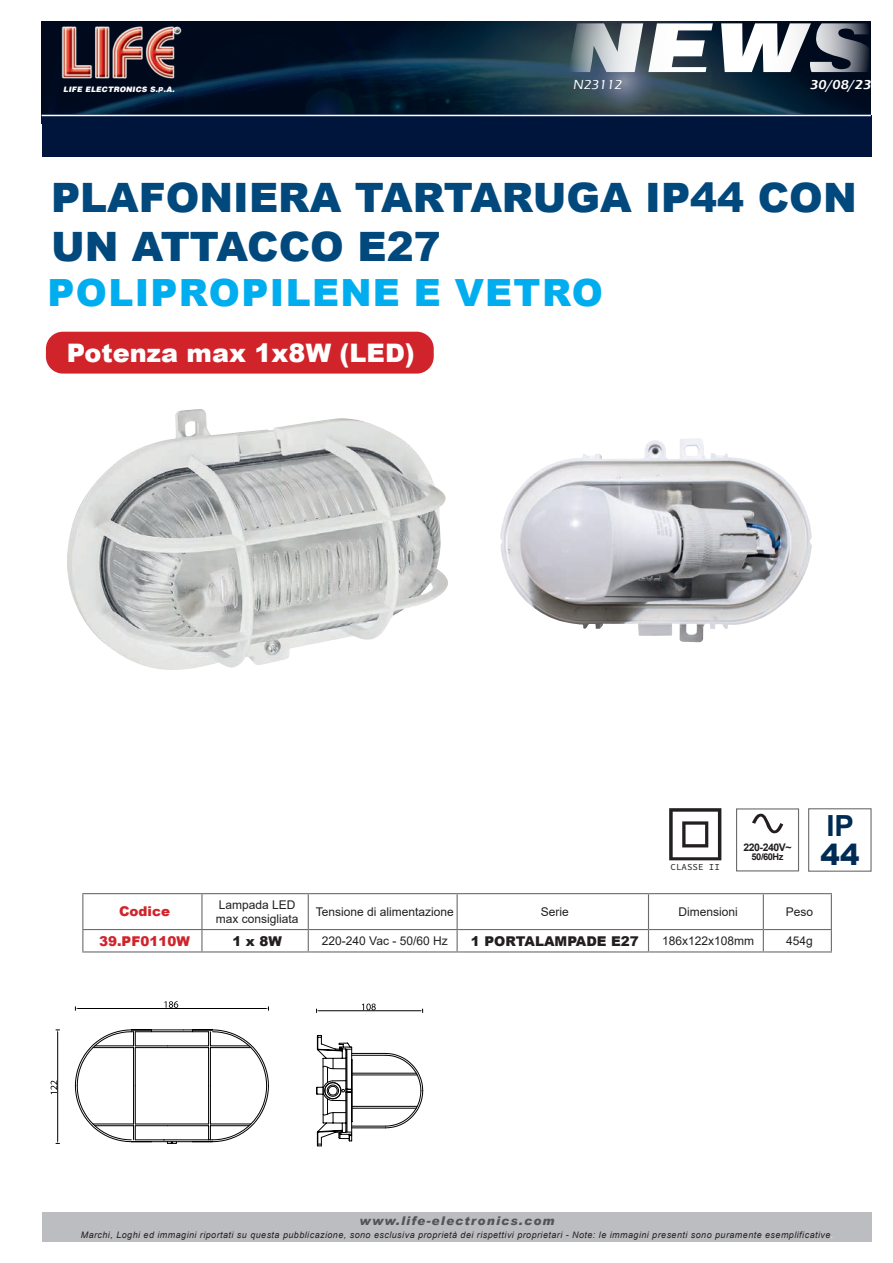
<style>
.page{position:relative;width:893px;height:1263px;background:#fff}
.page>*{position:absolute;margin:0;border:0;box-sizing:border-box;transform-origin:0 0}
.t1{font:900 40.5px/48.6px "Arial";color:#01497d}
.t2{font:900 37.5px "Arial";letter-spacing:.035em;color:#00aeef}
.t3{font:700 29.1px "Arial";color:#002b54}
.t4{font:900 29.1px "Arial";color:#002b54}
.t5{font:900 25.5px "Arial";color:#fff}
.t6{font:900 13.5px "Arial";color:#231f20}
.t7{font:900 13.5px "Arial";color:#d1232a}
.t8{font:600 13.5px "Eras ITC";color:#fff}
.t9{font:500 13.5px "Eras ITC";color:#fff}
.t10{font:12px/14.4px "Arial";color:#231f20}
.t11{font:italic 900 12px "Arial";letter-spacing:.1em;color:#545557}
.t12{font:700 10.5px "Arial";letter-spacing:-.04em;color:#231f20}
.t13{font:700 9.3px "Arial";letter-spacing:-.05em;color:#231f20}
.t14{font:9.15px "Source Code Variable";color:#231f20}
.t15{font:italic 9px "Arial";letter-spacing:.05em;color:#231f20}
.t16{font:7.5px "Airbus Special";letter-spacing:.03em;color:#fff}
.s1{color:#fff}
</style>
<div class="page">
<img style="left:42px;top:21px;width:829px;height:93px">
<img style="left:59px;top:24px;width:122px;height:57px">
<svg style="left:568px;top:23px;width:301px;height:49px"></svg>
<div style="left:43px;top:115px;width:829px;height:42px;background:#00153b"></div>
<hr style="left:42px;top:115px;width:829px;height:1px;background:#fff">
<div style="left:43px;top:1212px;width:829px;height:30px;background:#bcbdc0"></div>
<img style="left:67px;top:409px;width:381px;height:261px">
<img style="left:500px;top:438px;width:312px;height:204px">
<div style="left:46px;top:332px;width:388px;height:42px;background:#d1232a;border-radius:17px"></div>
<svg style="left:669px;top:808px;width:52px;height:52px"></svg>
<div style="left:736px;top:808px;width:63px;height:63px;border:1px solid #6c6d70"></div>
<svg style="left:752px;top:814px;width:31px;height:20px"></svg>
<div style="left:808px;top:808px;width:64px;height:64px;border:1px solid #6c6d70"></div>
<hr style="left:82px;top:893px;width:120px;height:1px;background:#6c6d70">
<hr style="left:82px;top:894px;width:1px;height:35px;background:#6c6d70">
<hr style="left:202px;top:893px;width:106px;height:1px;background:#6c6d70">
<hr style="left:201px;top:894px;width:1px;height:35px;background:#6c6d70">
<hr style="left:308px;top:893px;width:149px;height:1px;background:#6c6d70">
<hr style="left:308px;top:894px;width:1px;height:35px;background:#6c6d70">
<hr style="left:457px;top:893px;width:191px;height:1px;background:#6c6d70">
<hr style="left:457px;top:894px;width:1px;height:35px;background:#6c6d70">
<hr style="left:648px;top:893px;width:115px;height:1px;background:#6c6d70">
<hr style="left:648px;top:894px;width:1px;height:35px;background:#6c6d70">
<hr style="left:763px;top:893px;width:69px;height:1px;background:#6c6d70">
<hr style="left:763px;top:894px;width:1px;height:35px;background:#6c6d70">
<hr style="left:831px;top:894px;width:1px;height:35px;background:#6c6d70">
<hr style="left:82px;top:929px;width:120px;height:1px;background:#6c6d70">
<svg style="left:82px;top:930px;width:1px;height:21px"></svg>
<hr style="left:82px;top:951px;width:120px;height:1px;background:#6c6d70">
<hr style="left:202px;top:929px;width:106px;height:1px;background:#6c6d70">
<svg style="left:201px;top:930px;width:1px;height:21px"></svg>
<hr style="left:202px;top:951px;width:106px;height:1px;background:#6c6d70">
<hr style="left:308px;top:929px;width:149px;height:1px;background:#6c6d70">
<svg style="left:308px;top:930px;width:1px;height:21px"></svg>
<hr style="left:308px;top:951px;width:149px;height:1px;background:#6c6d70">
<hr style="left:457px;top:929px;width:191px;height:1px;background:#6c6d70">
<svg style="left:457px;top:930px;width:1px;height:21px"></svg>
<hr style="left:457px;top:951px;width:191px;height:1px;background:#6c6d70">
<hr style="left:648px;top:929px;width:115px;height:1px;background:#6c6d70">
<svg style="left:648px;top:930px;width:1px;height:21px"></svg>
<hr style="left:648px;top:951px;width:115px;height:1px;background:#6c6d70">
<hr style="left:763px;top:929px;width:69px;height:1px;background:#6c6d70">
<svg style="left:763px;top:930px;width:1px;height:21px"></svg>
<svg style="left:831px;top:930px;width:1px;height:21px"></svg>
<hr style="left:763px;top:951px;width:69px;height:1px;background:#6c6d70">
<hr style="left:163px;top:1139px;width:50px;height:1px;background:#000001">
<hr style="left:167px;top:1125px;width:42px;height:1px;background:#000001">
<hr style="left:167px;top:1045px;width:42px;height:1px;background:#000001">
<hr style="left:167px;top:1047px;width:42px;height:1px;background:#000001">
<hr style="left:78px;top:1008px;width:188px;height:1px;background:#000001">
<svg style="left:164px;top:1001px;width:14px;height:7px"></svg>
<svg style="left:167px;top:1142px;width:10px;height:2px"></svg>
<svg style="left:183px;top:1029px;width:86px;height:113px"></svg>
<hr style="left:135px;top:1031px;width:74px;height:1px;background:#000001">
<hr style="left:135px;top:1045px;width:32px;height:1px;background:#000001">
<hr style="left:135px;top:1047px;width:32px;height:1px;background:#000001">
<hr style="left:135px;top:1125px;width:32px;height:1px;background:#000001">
<hr style="left:135px;top:1139px;width:30px;height:1px;background:#000001">
<hr style="left:151px;top:1141px;width:41px;height:1px;background:#000001">
<hr style="left:135px;top:1123px;width:74px;height:1px;background:#000001">
<hr style="left:151px;top:1029px;width:32px;height:1px;background:#000001">
<svg style="left:75px;top:1029px;width:77px;height:113px"></svg>
<svg style="left:316px;top:1034px;width:37px;height:113px"></svg>
<hr style="left:352px;top:1053px;width:33px;height:1px;background:#000001">
<hr style="left:352px;top:1055px;width:33px;height:1px;background:#000001">
<hr style="left:352px;top:1127px;width:33px;height:1px;background:#000001">
<hr style="left:352px;top:1126px;width:33px;height:1px;background:#000001">
<svg style="left:385px;top:1052px;width:39px;height:77px"></svg>
<hr style="left:352px;top:1073px;width:64px;height:1px;background:#000001">
<hr style="left:352px;top:1074px;width:65px;height:1px;background:#000001">
<hr style="left:352px;top:1108px;width:64px;height:1px;background:#000001">
<hr style="left:352px;top:1106px;width:65px;height:1px;background:#000001">
<hr style="left:57px;top:1032px;width:1px;height:109px;background:#000001">
<svg style="left:51px;top:1080px;width:6px;height:14px"></svg>
<hr style="left:319px;top:1010px;width:101px;height:1px;background:#000001">
<svg style="left:362px;top:1003px;width:14px;height:7px"></svg>
<p class="t16" style="left:63px;top:85px;width:113px">LIFE ELECTRONICS S.p.A.</p>
<h3 class="t9" style="left:573px;top:77px;width:52px">N23112</h3>
<h3 class="t8" style="left:810px;top:77px;width:64px">30/08/23</h3>
<h1 class="t1" style="left:51px;top:172px;width:807px">PLAFONIERA TARTARUGA IP44 CON<br>UN ATTACCO E27</h1>
<h2 class="t2" style="left:47px;top:265px;width:557px">POLIPROPILENE E VETRO</h2>
<h3 class="t5" style="left:67px;top:334px;width:349px">Potenza max 1x8W (LED)</h3>
<p class="t14" style="left:670px;top:860px;width:51px">CLASSE II</p>
<p class="t12" style="left:743px;top:840px;width:50px">220-240V~</p>
<p class="t13" style="left:751px;top:851px;width:33px">50/60Hz</p>
<h3 class="t3" style="left:826px;top:806px;width:29px">IP</h3>
<h3 class="t4" style="left:821px;top:833px;width:40px">44</h3>
<h3 class="t7" style="left:119px;top:902px;width:53px">Codice</h3>
<h3 class="t10" style="left:216px;top:897px;width:84px">Lampada LED max consigliata</h3>
<h3 class="t10" style="left:316px;top:904px;width:140px">Tensione di alimentazione</h3>
<h3 class="t10" style="left:541px;top:904px;width:30px">Serie</h3>
<h3 class="t10" style="left:678px;top:904px;width:61px">Dimensioni</h3>
<h3 class="t10" style="left:786px;top:904px;width:29px">Peso</h3>
<h3 class="t7" style="left:99px;top:931px;width:92px">39.PF0110W</h3>
<h3 class="t6" style="left:232px;top:931px;width:51px">1 x 8W</h3>
<h3 class="t10" style="left:322px;top:934px;width:127px">220-240 Vac - 50/60 Hz</h3>
<h3 class="t6" style="left:471px;top:931px;width:170px">1 PORTALAMPADE E27</h3>
<h3 class="t10" style="left:662px;top:934px;width:94px">186x122x108mm</h3>
<h3 class="t10" style="left:786px;top:934px;width:28px">454g</h3>
<h3 class="t11" style="left:360px;top:1213px;width:197px">www.life-electronics.com</h3>
<p class="t15" style="left:81px;top:1229px;width:754px">Marchi, Loghi ed immagini riportati su questa pubblicazione, sono esclusiva proprietà dei rispettivi proprietari - Note: le immagini presenti sono puramente esemplificative<span class="s1">.</span></p>
</div>
